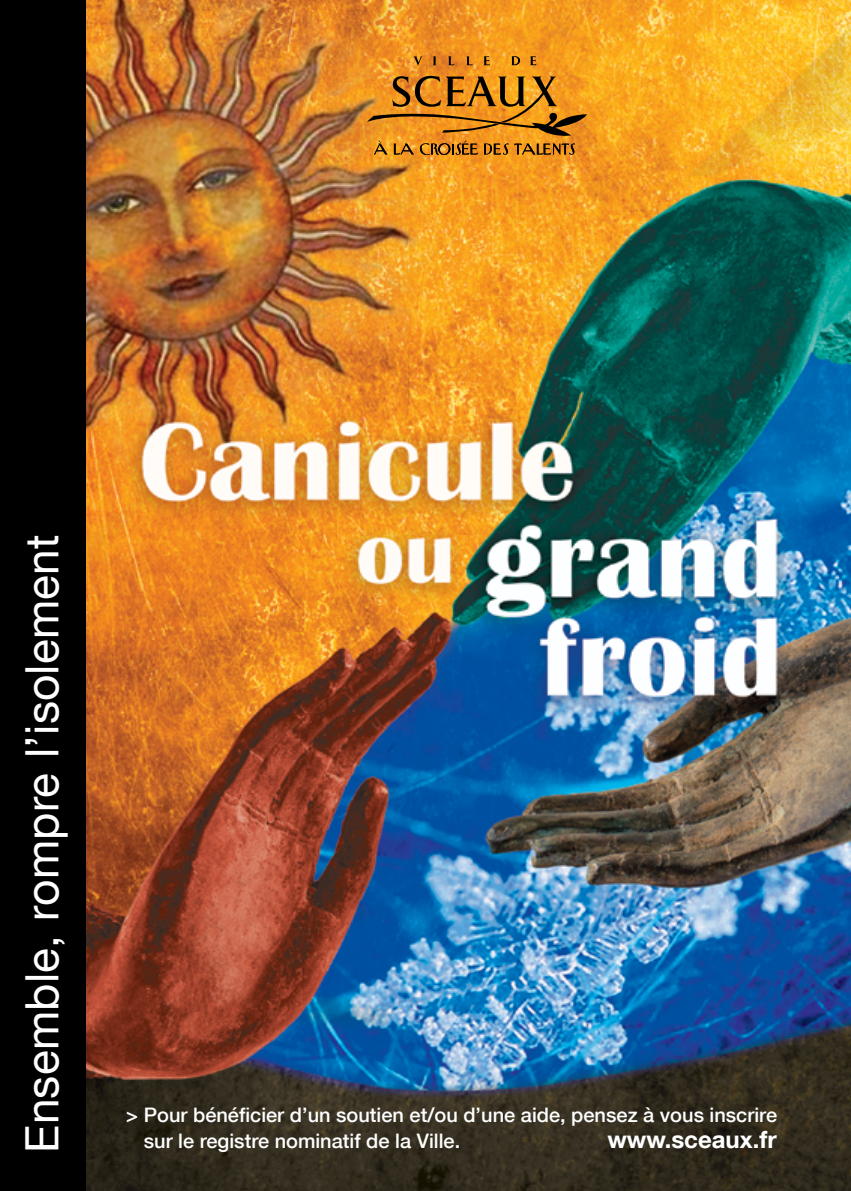
<style>
.page{position:relative;width:851px;height:1191px;background:#fff}
.page>*{position:absolute;margin:0;border:0;box-sizing:border-box;transform-origin:0 0}
.t1{font:46px "Helvetica Neue LT Com";letter-spacing:.005em;color:#fff}
.t2{font:700 24px "Helvetica Neue LT Com";color:#fff}
.t3{font:500 20px "Helvetica Neue LT Com";color:#fff}
</style>
<div class="page">
<img style="left:85px;top:0;width:765px;height:1191px">
<div style="left:0;top:0;width:85px;height:1191px;background:#000"></div>
<svg style="left:413px;top:56px;width:9px;height:10px"></svg>
<svg style="left:433px;top:56px;width:3px;height:9px"></svg>
<svg style="left:448px;top:56px;width:6px;height:9px"></svg>
<svg style="left:483px;top:56px;width:7px;height:9px"></svg>
<svg style="left:466px;top:56px;width:6px;height:9px"></svg>
<svg style="left:530px;top:56px;width:6px;height:9px"></svg>
<svg style="left:511px;top:56px;width:9px;height:9px"></svg>
<svg style="left:366px;top:76px;width:221px;height:79px;background:#c57c1b"></svg>
<h1 class="t1" style="left:14px;top:1152px;width:620px;rotate:-90deg">Ensemble, rompre l’isolement</h1>
<p class="t3" style="left:126px;top:1102px;width:652px">&gt; Pour bénéficier d’un soutien et/ou d’une aide, pensez à vous inscrire</p>
<p class="t3" style="left:144px;top:1128px;width:318px">sur le registre nominatif de la Ville.</p>
<p class="t2" style="left:607px;top:1123px;width:171px">www.sceaux.fr</p>
</div>
